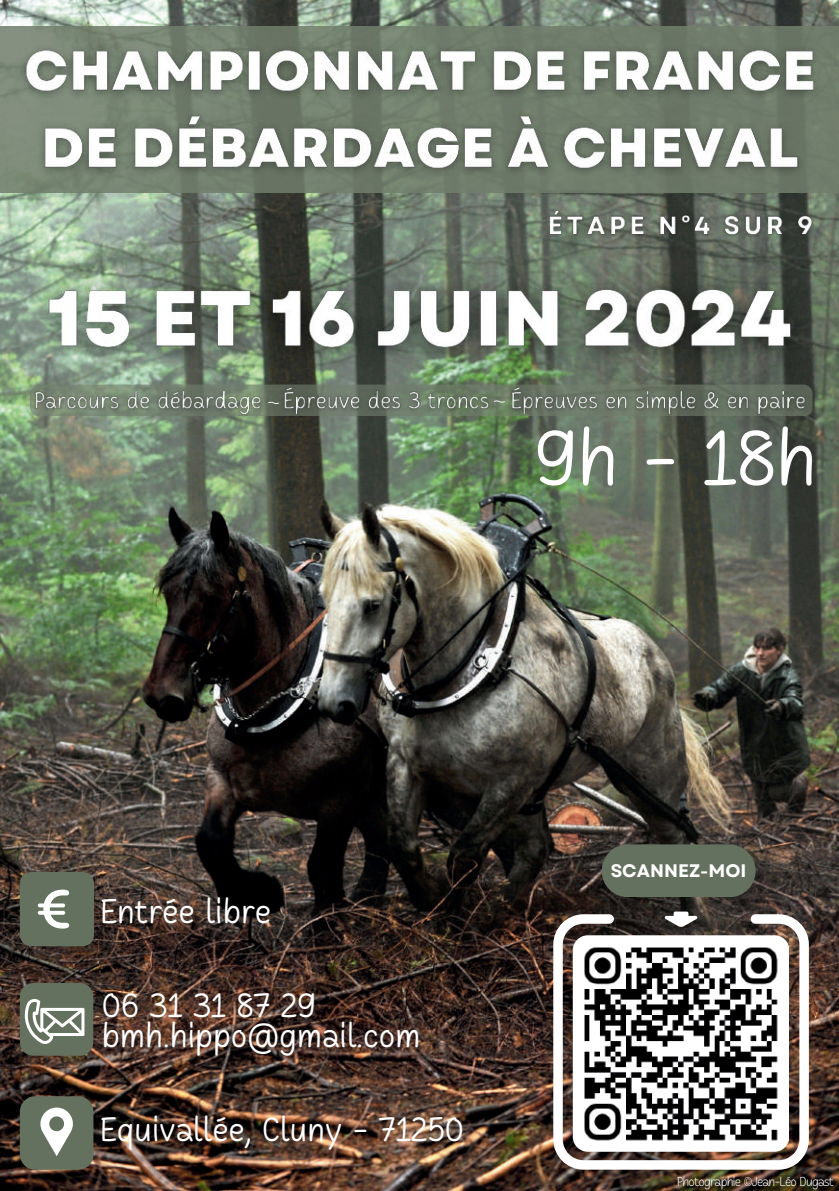
<style>
.page{position:relative;width:839px;height:1191px;background:#fff}
.page>*{position:absolute;margin:0;border:0;box-sizing:border-box;transform-origin:0 0}
.t1{font:76.8px "Cakerolli";color:#fff}
.t2{font:33.8px "Cakerolli";color:#fff}
.t3{font:33.6px/29.8px "Cakerolli";color:#fff}
.t4{font:700 18.2px "Garet";color:#fff}
.t5{font:300 13px "Cakerolli";letter-spacing:-.06em;color:#fff}
</style>
<div class="page">
<img style="left:0;top:0;width:838px;height:1191px">
<div style="left:0;top:27px;width:838px;height:166px;background:linear-gradient(to right,#778573,#6b7867)"></div>
<img style="left:12px;top:30px;width:817px;height:158px">
<img style="left:540px;top:202px;width:281px;height:43px">
<svg style="left:20px;top:1096px;width:73px;height:74px"></svg>
<svg style="left:20px;top:872px;width:74px;height:74px"></svg>
<svg style="left:20px;top:983px;width:73px;height:73px"></svg>
<img style="left:15px;top:257px;width:811px;height:128px">
<img style="left:26px;top:381px;width:786px;height:41px">
<svg style="left:553px;top:914px;width:255px;height:255px"></svg>
<svg style="left:664px;top:912px;width:34px;height:15px"></svg>
<div style="left:601px;top:844px;width:154px;height:53px;background:#65715f;border-radius:26px"></div>
<img style="left:572px;top:935px;width:216px;height:216px;border-radius:15px">
<h1 class="t1" style="left:535px;top:413px;width:284px">9h - 18h</h1>
<p class="t2" style="left:100px;top:892px;width:172px">Entrée libre</p>
<p class="t3" style="left:102px;top:991px;width:320px">06 31 31 87 29 bmh.hippo@gmail.com</p>
<p class="t3" style="left:100px;top:1115px;width:365px">Equivallée, Cluny - 71250</p>
<p class="t4" style="left:610px;top:860px;width:137px">SCANNEZ-MOI</p>
<p class="t5" style="left:677px;top:1174px;width:158px">Photographie ©Jean-Léo Dugast</p>
</div>
